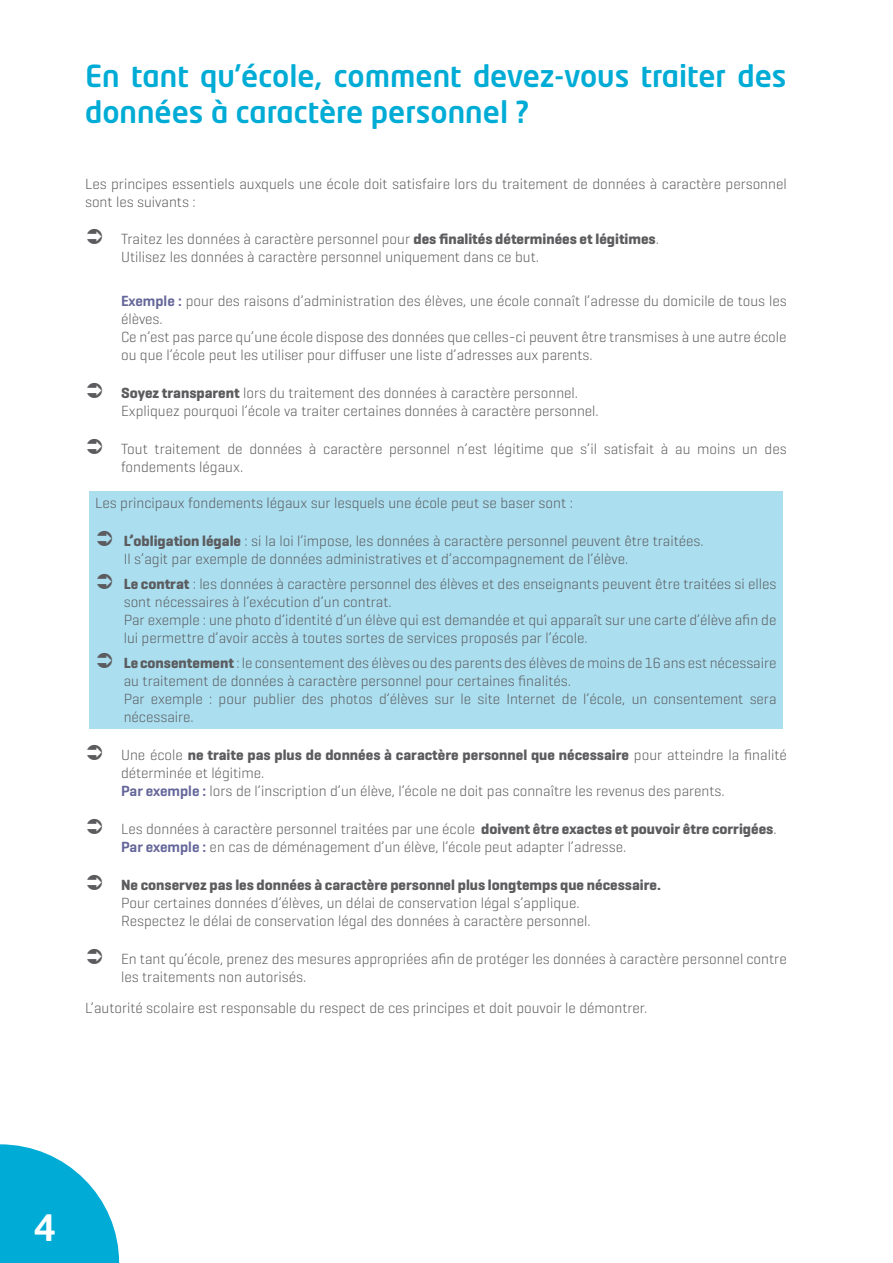
<style>
.page{position:relative;width:893px;height:1263px;background:#fff}
.page>*{position:absolute;margin:0;border:0;box-sizing:border-box;transform-origin:0 0}
.t1{font:500 36px "Neo Tech Pro";color:#fff}
.t2{font:500 30px/36px "Neo Tech Pro";color:#00acd5}
.t3{font:300 15px/18px "Geogrotesque";color:#5c5c5f}
.t4{font:700 15px "Geogrotesque";color:#5c5c5f}
.s1{font-weight:700}
.s2{font-weight:600;color:#656699}
</style>
<div class="page">
<svg style="left:0;top:1144px;width:119px;height:119px"></svg>
<div style="left:89px;top:491px;width:693px;height:237px;background:#abdff0"></div>
<h2 class="t2" style="left:85px;top:57px;width:703px">En tant qu’école, comment devez-vous traiter des données à caractère personnel ?</h2>
<p class="t3" style="left:85px;top:174px;width:703px">Les principes essentiels auxquels une école doit satisfaire lors du traitement de données à caractère personnel sont les suivants :</p>
<p class="t3" style="left:121px;top:230px;width:539px">Traitez les données à caractère personnel pour <span class="s1">des finalités déterminées et légitimes</span>.<br>Utilisez les données à caractère personnel uniquement dans ce but.</p>
<p class="t3" style="left:121px;top:291px;width:667px"><span class="s2">Exemple :</span> pour des raisons d’administration des élèves, une école connaît l’adresse du domicile de tous les élèves.<br>Ce n’est pas parce qu’une école dispose des données que celles-ci peuvent être transmises à une autre école ou que l’école peut les utiliser pour diffuser une liste d’adresses aux parents.</p>
<p class="t3" style="left:121px;top:383px;width:479px"><span class="s1">Soyez transparent</span> lors du traitement des données à caractère personnel.<br>Expliquez pourquoi l’école va traiter certaines données à caractère personnel.</p>
<p class="t3" style="left:121px;top:439px;width:667px">Tout traitement de données à caractère personnel n’est légitime que s’il satisfait à au moins un des fondements légaux.</p>
<p class="t3" style="left:95px;top:493px;width:479px">Les principaux fondements légaux sur lesquels une école peut se baser sont :</p>
<p class="t3" style="left:124px;top:531px;width:581px"><span class="s1">L’obligation légale</span> : si la loi l’impose, les données à caractère personnel peuvent être traitées.<br>Il s’agit par exemple de données administratives et d’accompagnement de l’élève.</p>
<p class="t3" style="left:124px;top:574px;width:654px"><span class="s1">Le contrat</span> : les données à caractère personnel des élèves et des enseignants peuvent être traitées si elles sont nécessaires à l’exécution d’un contrat.<br>Par exemple : une photo d’identité d’un élève qui est demandée et qui apparaît sur une carte d’élève afin de lui permettre d’avoir accès à toutes sortes de services proposés par l’école.</p>
<p class="t3" style="left:124px;top:654px;width:654px"><span class="s1">Le consentement</span> : le consentement des élèves ou des parents des élèves de moins de 16 ans est nécessaire au traitement de données à caractère personnel pour certaines finalités.<br>Par exemple : pour publier des photos d’élèves sur le site Internet de l’école, un consentement sera nécessaire.</p>
<p class="t3" style="left:121px;top:746px;width:667px">Une école <span class="s1">ne traite pas plus de données à caractère personnel que nécessaire</span> pour atteindre la finalité déterminée et légitime.<br><span class="s2">Par exemple :</span> lors de l’inscription d’un élève, l’école ne doit pas connaître les revenus des parents.</p>
<p class="t3" style="left:121px;top:820px;width:657px">Les données à caractère personnel traitées par une école <span class="s1">doivent être exactes et pouvoir être corrigées</span>.<br><span class="s2">Par exemple :</span> en cas de déménagement d’un élève, l’école peut adapter l’adresse.</p>
<p class="t4" style="left:121px;top:876px;width:541px">Ne conservez pas les données à caractère personnel plus longtemps que nécessaire.</p>
<p class="t3" style="left:121px;top:894px;width:471px">Pour certaines données d’élèves, un délai de conservation légal s’applique.<br>Respectez le délai de conservation légal des données à caractère personnel.</p>
<p class="t3" style="left:121px;top:949px;width:667px">En tant qu’école, prenez des mesures appropriées afin de protéger les données à caractère personnel contre les traitements non autorisés.</p>
<p class="t3" style="left:85px;top:998px;width:564px">L’autorité scolaire est responsable du respect de ces principes et doit pouvoir le démontrer.</p>
<h1 class="t1" style="left:34px;top:1205px;width:24px">4</h1>
</div>
